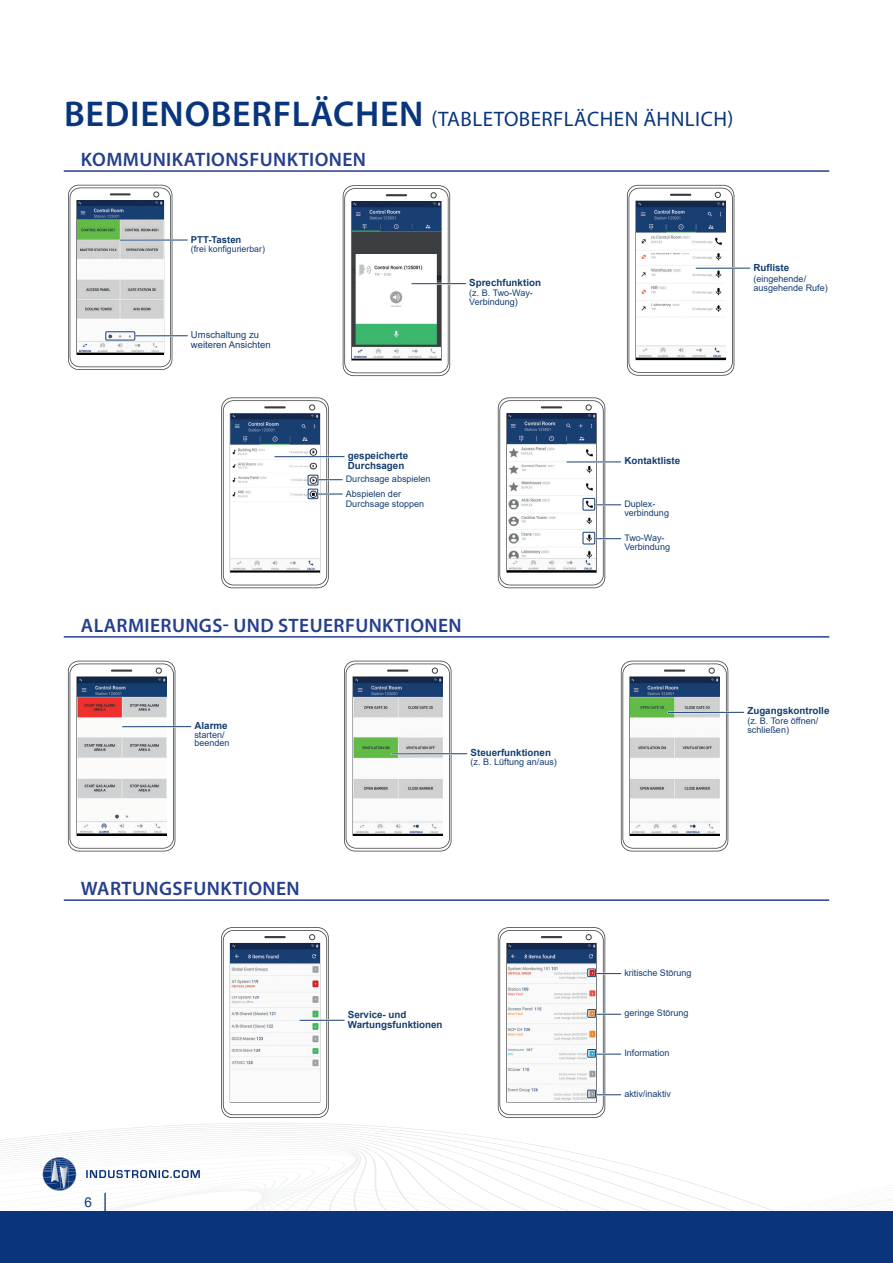
<style>
.page{position:relative;width:893px;height:1263px;background:#fff}
.page>*{position:absolute;margin:0;border:0;box-sizing:border-box;transform-origin:0 0}
.t1{font:21px "Myriad Pro";letter-spacing:.02em;color:#08357c}
.t2{font:600 19.5px "Myriad Pro";letter-spacing:.02em;color:#253f8e}
.t3{font:13.5px "Arial";color:#08357c}
.t4{font:700 9.75px/10.2px "Arial";color:#153e70}
.t5{font:9.45px/9.9px "Arial";color:#153e70}
.t6{font:700 9.45px "Arial";color:#153e70}
.t7{font:9px/9.3px "Arial";color:#153e70}
.t8{font:8.7px "Arial";color:#153e70}
.s1{font-weight:600;font-size:36px}
</style>
<div class="page">
<svg style="left:60px;top:1123px;width:401px;height:11px"></svg>
<div style="left:0;top:1212px;width:893px;height:51px;background:#08357c"></div>
<svg style="left:0;top:1134px;width:893px;height:78px"></svg>
<svg style="left:68px;top:185px;width:104px;height:185px"></svg>
<img style="left:77px;top:201px;width:86px;height:153px">
<hr style="left:120px;top:239px;width:67px;height:2px;background:#fff">
<hr style="left:120px;top:240px;width:67px;height:1px;background:#173f72">
<hr style="left:135px;top:335px;width:52px;height:2px;background:#fff">
<hr style="left:135px;top:335px;width:52px;height:1px;background:#173f72">
<div style="left:105px;top:331px;width:31px;height:10px;border:1px solid #fff"></div>
<div style="left:105px;top:331px;width:30px;height:9px;border:1px solid #153e70"></div>
<svg style="left:343px;top:185px;width:107px;height:191px"></svg>
<img style="left:352px;top:202px;width:89px;height:158px">
<hr style="left:412px;top:283px;width:54px;height:2px;background:#fff">
<hr style="left:412px;top:283px;width:54px;height:1px;background:#173f72">
<svg style="left:627px;top:185px;width:107px;height:191px"></svg>
<img style="left:636px;top:201px;width:89px;height:159px">
<hr style="left:696px;top:267px;width:54px;height:2px;background:#fff">
<hr style="left:696px;top:268px;width:54px;height:1px;background:#173f72">
<hr style="left:275px;top:456px;width:69px;height:1px;background:#173f72">
<svg style="left:221px;top:397px;width:121px;height:191px"></svg>
<div style="left:307px;top:474px;width:12px;height:12px;border:2px solid #fff"></div>
<div style="left:308px;top:475px;width:10px;height:10px;border:1px solid #153d6f"></div>
<svg style="left:498px;top:397px;width:123px;height:191px"></svg>
<div style="left:582px;top:531px;width:13px;height:14px;border:2px solid #fff"></div>
<div style="left:583px;top:532px;width:12px;height:12px;border:1px solid #153d6f"></div>
<svg style="left:68px;top:661px;width:107px;height:190px"></svg>
<img style="left:77px;top:677px;width:89px;height:158px">
<hr style="left:122px;top:726px;width:69px;height:2px;background:#fff">
<hr style="left:123px;top:726px;width:68px;height:1px;background:#173f72">
<svg style="left:621px;top:661px;width:107px;height:190px"></svg>
<img style="left:630px;top:677px;width:89px;height:158px">
<hr style="left:668px;top:711px;width:76px;height:2px;background:#fff">
<hr style="left:668px;top:712px;width:76px;height:1px;background:#173f72">
<svg style="left:344px;top:661px;width:107px;height:190px"></svg>
<img style="left:353px;top:677px;width:89px;height:158px">
<hr style="left:391px;top:753px;width:76px;height:2px;background:#fff">
<hr style="left:392px;top:753px;width:75px;height:1px;background:#173f72">
<svg style="left:221px;top:927px;width:108px;height:191px"></svg>
<img style="left:230px;top:943px;width:90px;height:159px">
<hr style="left:300px;top:1019px;width:44px;height:2px;background:#fff">
<hr style="left:300px;top:1020px;width:44px;height:1px;background:#173f72">
<svg style="left:498px;top:927px;width:123px;height:191px"></svg>
<div style="left:587px;top:1089px;width:9px;height:9px;border:2px solid #fff"></div>
<div style="left:587px;top:1090px;width:9px;height:8px;border:1px solid #153d6f"></div>
<hr style="left:64px;top:170px;width:765px;height:2px;background:#253f8e">
<hr style="left:64px;top:636px;width:765px;height:2px;background:#253f8e">
<hr style="left:64px;top:899px;width:765px;height:2px;background:#253f8e">
<h1 class="t1" style="left:64px;top:106px;width:671px"><span class="s1">BEDIENOBERFLÄCHEN</span> (TABLETOBERFLÄCHEN ÄHNLICH)</h1>
<h2 class="t2" style="left:81px;top:147px;width:287px">KOMMUNIKATIONSFUNKTIONEN</h2>
<p class="t6" style="left:191px;top:233px;width:52px">PTT-Tasten</p>
<p class="t8" style="left:191px;top:243px;width:76px">(frei konfigurierbar)</p>
<p class="t5" style="left:191px;top:330px;width:81px">Umschaltung zu weiteren Ansichten</p>
<p class="t4" style="left:469px;top:278px;width:73px">Sprechfunktion</p>
<p class="t7" style="left:469px;top:288px;width:65px">(z. B. Two-Way-<br>Verbindung)</p>
<p class="t4" style="left:753px;top:262px;width:37px">Rufliste</p>
<p class="t7" style="left:753px;top:274px;width:76px">(eingehende/ ausgehende Rufe)</p>
<p class="t4" style="left:348px;top:450px;width:62px">gespeicherte<br>Durchsagen</p>
<p class="t7" style="left:346px;top:490px;width:80px">Abspielen der<br>Durchsage stoppen</p>
<p class="t7" style="left:346px;top:474px;width:86px">Durchsage abspielen</p>
<h2 class="t2" style="left:81px;top:613px;width:382px">ALARMIERUNGS- UND STEUERFUNKTIONEN</h2>
<p class="t4" style="left:194px;top:720px;width:35px">Alarme</p>
<p class="t7" style="left:194px;top:730px;width:37px;line-height:8.6px">starten/ beenden</p>
<p class="t4" style="left:471px;top:747px;width:82px">Steuerfunktionen</p>
<p class="t7" style="left:471px;top:757px;width:88px">(z. B. Lüftung an/aus)</p>
<p class="t4" style="left:624px;top:455px;width:57px">Kontaktliste</p>
<p class="t7" style="left:624px;top:499px;width:46px">Duplex&shy;verbindung</p>
<p class="t7" style="left:624px;top:533px;width:47px">Two-Way-<br>Verbindung</p>
<p class="t4" style="left:747px;top:706px;width:84px">Zugangskontrolle</p>
<p class="t7" style="left:747px;top:716px;width:72px">(z. B. Tore öffnen/ schließen)</p>
<h2 class="t2" style="left:81px;top:876px;width:220px">WARTUNGSFUNKTIONEN</h2>
<p class="t4" style="left:348px;top:1009px;width:96px">Service- und<br>Wartungsfunktionen</p>
<h3 class="t3" style="left:85px;top:1193px;width:9px">6</h3>
<p class="t7" style="left:624px;top:968px;width:69px">kritische Störung</p>
<p class="t7" style="left:624px;top:1008px;width:66px">geringe Störung</p>
<p class="t7" style="left:624px;top:1048px;width:47px">Information</p>
<p class="t7" style="left:624px;top:1089px;width:48px">aktiv/inaktiv</p>
</div>
